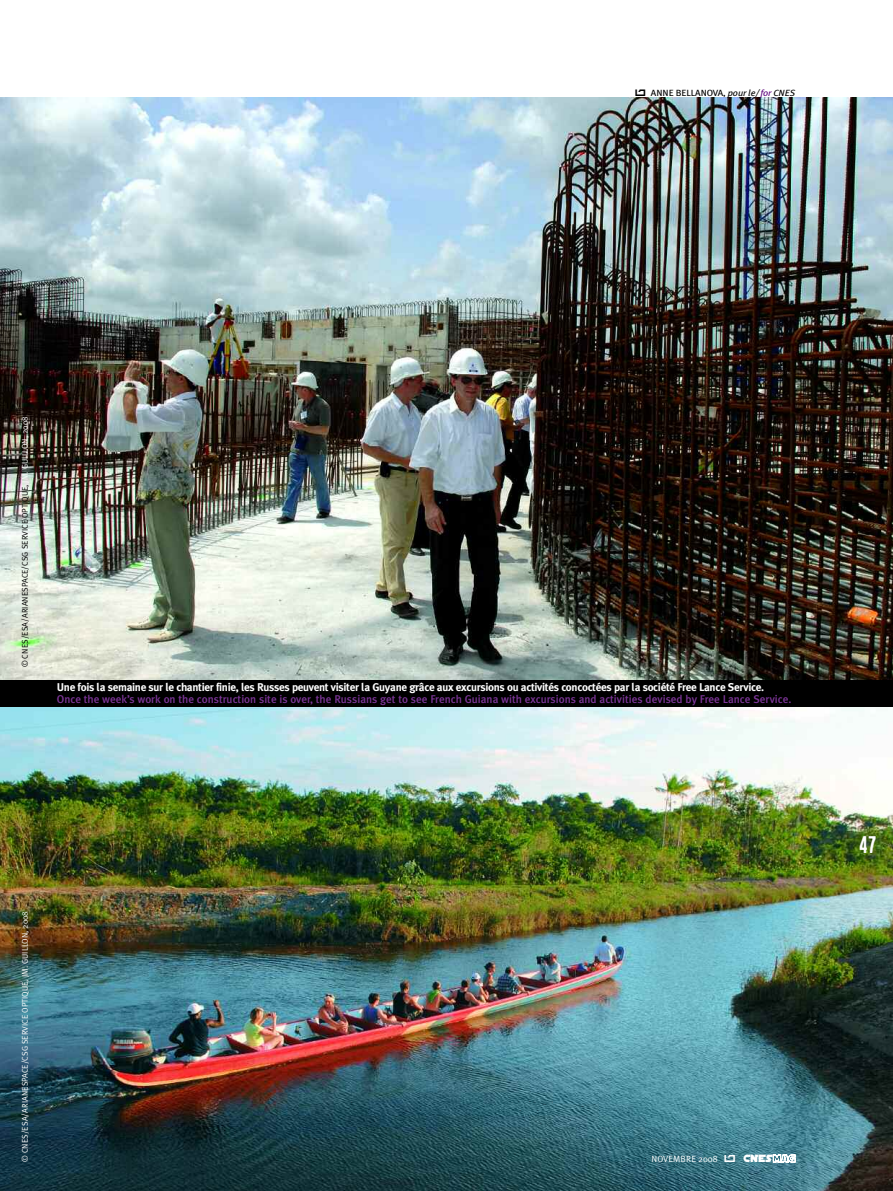
<style>
.page{position:relative;width:893px;height:1191px;background:#fff}
.page>*{position:absolute;margin:0;border:0;box-sizing:border-box;transform-origin:0 0}
.t1{font:700 24px "Garage Gothic";color:#fff}
.t2{font:700 11.25px "Meta Plus";letter-spacing:-.03em;color:#fff}
.t3{font:500 11.25px "Meta Plus";color:#7c3597}
.t4{font:9px "Meta Plus";letter-spacing:-.005em;color:#000;scale:1.07 1}
.t5{font:9px "Meta Plus Normal";color:#fff}
.t6{font:8.25px "Meta Plus Normal";color:#fff}
.t7{font:8.25px "Meta Plus Normal";color:#000}
.s1{font-style:italic}
.s2{font-style:italic;color:#5c027d}
.s3{color:#fff}
.s4{font-family:"SF Distant Galaxy Alternate";font-size:10.95px}
.s5{font-family:"SF Distant Galaxy Outline";font-size:10.8px}
</style>
<div class="page">
<img style="left:0;top:707px;width:893px;height:484px">
<img style="left:0;top:98px;width:893px;height:582px">
<div style="left:0;top:680px;width:893px;height:27px;background:#000"></div>
<p class="t4" style="left:635px;top:88px;width:151px">◆ ANNE BELLANOVA, <span class="s1">pour le/</span> <span class="s2">for</span> <span class="s1">CNES</span></p>
<p class="t7" style="left:20px;top:667px;width:252px;rotate:-90deg">© CNES/ESA/ARIANESPACE/CSG SERVICE OPTIQUE, <span class="s3">JM. GUILLON, 2008</span></p>
<p class="t2" style="left:57px;top:680px;width:709px">Une fois la semaine sur le chantier finie, les Russes peuvent visiter la Guyane grâce aux excursions ou activités concoctées par la société Free Lance Service.</p>
<p class="t3" style="left:57px;top:692px;width:736px">Once the week’s work on the construction site is over, the Russians get to see French Guiana with excursions and activities devised by Free Lance Service.</p>
<p class="t6" style="left:20px;top:1162px;width:252px;rotate:-90deg">© CNES/ESA/ARIANESPACE/CSG SERVICE OPTIQUE, JM. GUILLON, 2008</p>
<p class="t5" style="left:652px;top:1154px;width:145px">NOVEMBRE 2008 ◆ <span class="s4">CNES</span><span class="s5">mag</span></p>
<h1 class="t1" style="left:860px;top:830px;width:18px">47</h1>
</div>
